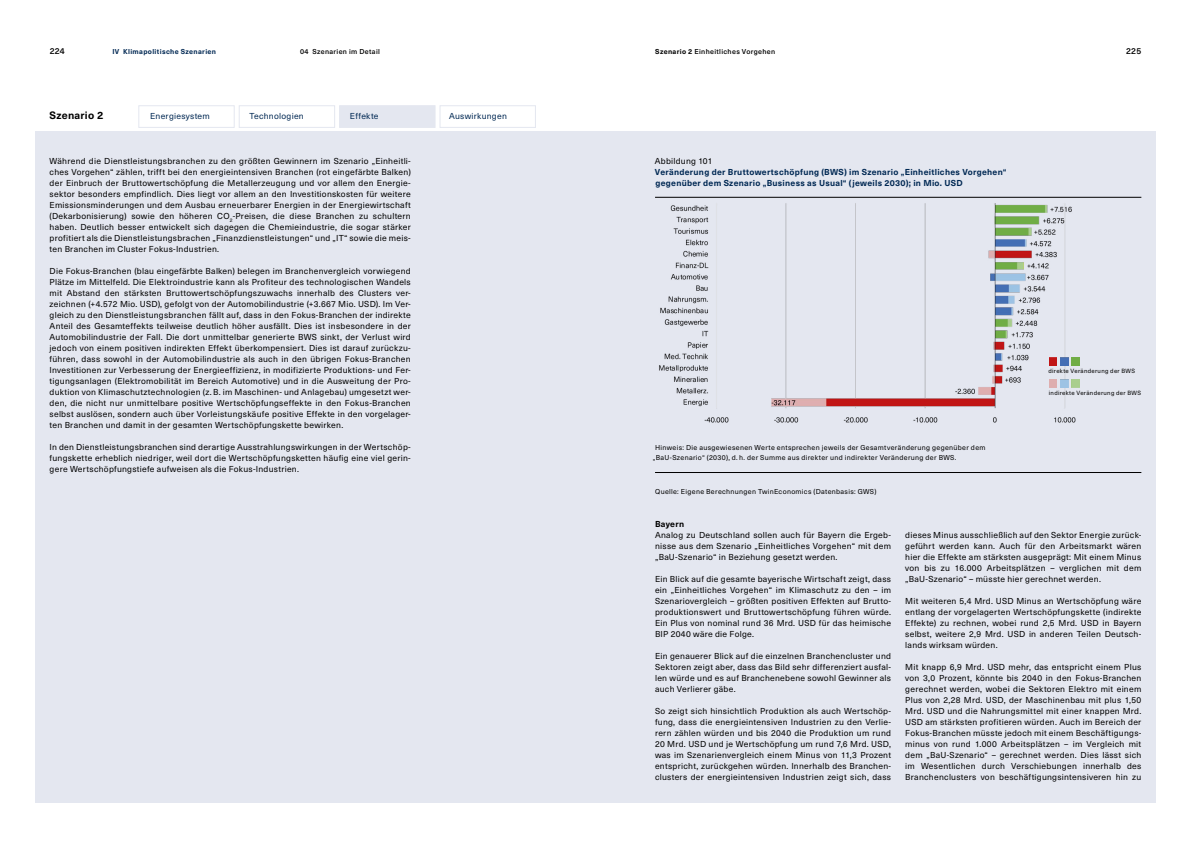
<style>
.page{position:relative;width:1191px;height:842px;background:#fff}
.page>*{position:absolute;margin:0;border:0;box-sizing:border-box;transform-origin:0 0}
.t1{font:700 10.5px "Neue Haas Unica Pro";letter-spacing:.025em;color:#000}
.t2{font:8.5px/11px "Neue Haas Unica Pro";letter-spacing:.03em;color:#000;text-align:justify}
.t3{font:700 8.5px/11px "Neue Haas Unica Pro";letter-spacing:.03em;color:#002853}
.t4{font:8.5px "Neue Haas Unica Pro";letter-spacing:.03em;color:#002853}
.t5{font:500 8.5px "Neue Haas Unica Pro";letter-spacing:.025em;color:#000}
.t6{font:700 8.5px "Neue Haas Unica Pro";letter-spacing:.03em;color:#000}
.t7{font:7px/9.5px "Neue Haas Unica Pro";letter-spacing:.045em;color:#000}
.t8{font:500 7px "Neue Haas Unica Pro";letter-spacing:.045em;color:#000}
.t9{font:700 7px "Neue Haas Unica Pro";letter-spacing:.045em;color:#002853}
.t10{font:6px "Neue Haas Unica Pro";letter-spacing:.05em;color:#000}
.s1{font-weight:700}
</style>
<div class="page">
<div style="left:35px;top:131px;width:1120px;height:671px;background:#e4e7f0"></div>
<div style="left:139px;top:105px;width:95px;height:23px;border:1px solid #e4e7f0"></div>
<div style="left:239px;top:105px;width:96px;height:23px;border:1px solid #e4e7f0"></div>
<div style="left:339px;top:105px;width:96px;height:23px;background:#e4e7f0"></div>
<div style="left:440px;top:105px;width:95px;height:23px;border:1px solid #e4e7f0"></div>
<img style="left:659px;top:203px;width:421px;height:220px">
<hr style="left:655px;top:197px;width:486px;height:1px;background:#000">
<hr style="left:655px;top:472px;width:486px;height:1px;background:#000">
<svg style="left:1049px;top:358px;width:30px;height:7px"></svg>
<svg style="left:1049px;top:380px;width:30px;height:8px"></svg>
<p class="t5" style="left:50px;top:46px;width:17px">224</p>
<p class="t9" style="left:112px;top:47px;width:105px">IV Klimapolitische Szenarien</p>
<p class="t8" style="left:300px;top:47px;width:81px">04 Szenarien im Detail</p>
<p class="t8" style="left:655px;top:47px;width:121px"><span class="s1">Szenario 2</span> Einheitliches Vorgehen</p>
<p class="t5" style="left:1126px;top:46px;width:17px">225</p>
<p class="t1" style="left:50px;top:109px;width:55px">Szenario 2</p>
<p class="t4" style="left:150px;top:111px;width:61px">Energiesystem</p>
<p class="t4" style="left:249px;top:111px;width:56px">Technologien</p>
<p class="t4" style="left:350px;top:111px;width:30px">Effekte</p>
<p class="t4" style="left:449px;top:111px;width:59px">Auswirkungen</p>
<p class="t2" style="left:50px;top:156px;width:363px">Während die Dienstleistungsbranchen zu den größten Gewinnern im Szenario „Einheitli&shy;ches Vorgehen“ zählen, trifft bei den energieintensiven Branchen (rot eingefärbte Balken) der Einbruch der Bruttowertschöpfung die Metallerzeugung und vor allem den Energie&shy;sektor besonders empfindlich. Dies liegt vor allem an den Investitionskosten für weitere Emissionsminderungen und dem Ausbau erneuerbarer Energien in der Energiewirtschaft (Dekarbonisierung) sowie den höheren CO<sub>2</sub>-Preisen, die diese Branchen zu schultern haben. Deutlich besser entwickelt sich dagegen die Chemieindustrie, die sogar stärker profitiert als die Dienstleistungsbrachen „Finanzdienstleistungen“ und „IT“ sowie die meis&shy;ten Branchen im Cluster Fokus-Industrien.</p>
<p class="t2" style="left:50px;top:266px;width:363px">Die Fokus-Branchen (blau eingefärbte Balken) belegen im Branchenvergleich vorwiegend Plätze im Mittelfeld. Die Elektroindustrie kann als Profiteur des technologischen Wandels mit Abstand den stärksten Bruttowertschöpfungszuwachs innerhalb des Clusters ver&shy;zeichnen (+4.572 Mio. USD), gefolgt von der Automobilindustrie (+3.667 Mio. USD). Im Ver&shy;gleich zu den Dienstleistungsbranchen fällt auf, dass in den Fokus-Branchen der indirekte Anteil des Gesamteffekts teilweise deutlich höher ausfällt. Dies ist insbesondere in der Automobilindustrie der Fall. Die dort unmittelbar generierte BWS sinkt, der Verlust wird jedoch von einem positiven indirekten Effekt überkompensiert. Dies ist darauf zurückzu&shy;führen, dass sowohl in der Automobilindustrie als auch in den übrigen Fokus-Branchen Investitionen zur Verbesserung der Energieeffizienz, in modifizierte Produktions- und Fer&shy;tigungsanlagen (Elektromobilität im Bereich Automotive) und in die Ausweitung der Pro&shy;duktion von Klimaschutztechnologien (z. B. im Maschinen- und Anlagebau) umgesetzt wer&shy;den, die nicht nur unmittelbare positive Wertschöpfungseffekte in den Fokus-Branchen selbst auslösen, sondern auch über Vorleistungskäufe positive Effekte in den vorgelager&shy;ten Branchen und damit in der gesamten Wertschöpfungskette bewirken.</p>
<p class="t2" style="left:50px;top:442px;width:363px">In den Dienstleistungsbranchen sind derartige Ausstrahlungswirkungen in der Wertschöp&shy;fungskette erheblich niedriger, weil dort die Wertschöpfungsketten häufig eine viel gerin&shy;gere Wertschöpfungstiefe aufweisen als die Fokus-Industrien.</p>
<p class="t2" style="left:655px;top:156px;width:59px">Abbildung 101</p>
<p class="t3" style="left:655px;top:167px;width:353px">Veränderung der Bruttowertschöpfung (BWS) im Szenario „Einheitliches Vorgehen“ gegenüber dem Szenario „Business as Usual“ (jeweils 2030); in Mio. USD</p>
<p class="t7" style="left:653px;top:443px;width:334px;text-indent:2px">Hinweis: Die ausgewiesenen Werte entsprechen jeweils der Gesamtveränderung gegenüber dem „BaU-Szenario“ (2030), d. h. der Summe aus direkter und indirekter Veränderung der BWS.</p>
<p class="t7" style="left:655px;top:487px;width:223px">Quelle: Eigene Berechnungen TwinEconomics (Datenbasis: GWS)</p>
<p class="t10" style="left:1048px;top:367px;width:88px">direkte Veränderung der BWS</p>
<p class="t10" style="left:1048px;top:389px;width:94px">indirekte Veränderung der BWS</p>
<p class="t6" style="left:655px;top:519px;width:31px">Bayern</p>
<p class="t2" style="left:655px;top:530px;width:237px">Analog zu Deutschland sollen auch für Bayern die Ergeb&shy;nisse aus dem Szenario „Einheitliches Vorgehen“ mit dem „BaU-Szenario“ in Beziehung gesetzt werden.</p>
<p class="t2" style="left:655px;top:574px;width:237px">Ein Blick auf die gesamte bayerische Wirtschaft zeigt, dass ein „Einheitliches Vorgehen“ im Klimaschutz zu den – im Szenariovergleich – größten positiven Effekten auf Brutto&shy;produktionswert und Bruttowertschöpfung führen würde.<br>Ein Plus von nominal rund 36 Mrd. USD für das heimische BIP 2040 wäre die Folge.</p>
<p class="t2" style="left:655px;top:651px;width:238px">Ein genauerer Blick auf die einzelnen Branchencluster und Sektoren zeigt aber, dass das Bild sehr differenziert ausfal&shy;len würde und es auf Branchenebene sowohl Gewinner als auch Verlierer gäbe.</p>
<p class="t2" style="left:655px;top:706px;width:237px">So zeigt sich hinsichtlich Produktion als auch Wertschöp&shy;fung, dass die energieintensiven Industrien zu den Verlie&shy;rern zählen würden und bis 2040 die Produktion um rund 20 Mrd. USD und je Wertschöpfung um rund 7,6 Mrd. USD, was im Szenarienvergleich einem Minus von 11,3 Prozent entspricht, zurückgehen würden. Innerhalb des Branchen&shy;clusters der energieintensiven Industrien zeigt sich, dass</p>
<p class="t2" style="left:905px;top:530px;width:238px">dieses Minus ausschließlich auf den Sektor Energie zurück&shy;geführt werden kann. Auch für den Arbeitsmarkt wären hier die Effekte am stärksten ausgeprägt: Mit einem Minus von bis zu 16.000 Arbeitsplätzen – verglichen mit dem „BaU-Szenario“ – müsste hier gerechnet werden.</p>
<p class="t2" style="left:905px;top:596px;width:237px">Mit weiteren 5,4 Mrd. USD Minus an Wertschöpfung wäre entlang der vorgelagerten Wertschöpfungskette (indirekte Effekte) zu rechnen, wobei rund 2,5 Mrd. USD in Bayern selbst, weitere 2,9 Mrd. USD in anderen Teilen Deutsch&shy;lands wirksam würden.</p>
<p class="t2" style="left:905px;top:662px;width:238px">Mit knapp 6,9 Mrd. USD mehr, das entspricht einem Plus von 3,0 Prozent, könnte bis 2040 in den Fokus-Branchen gerechnet werden, wobei die Sektoren Elektro mit einem Plus von 2,28 Mrd. USD, der Maschinenbau mit plus 1,50<br>Mrd. USD und die Nahrungsmittel mit einer knappen Mrd.<br>USD am stärksten profitieren würden. Auch im Bereich der Fokus-Branchen müsste jedoch mit einem Beschäftigungs&shy;minus von rund 1.000 Arbeitsplätzen – im Vergleich mit dem „BaU-Szenario“ – gerechnet werden. Dies lässt sich im Wesentlichen durch Verschiebungen innerhalb des Branchenclusters von beschäftigungsintensiveren hin zu</p>
</div>
